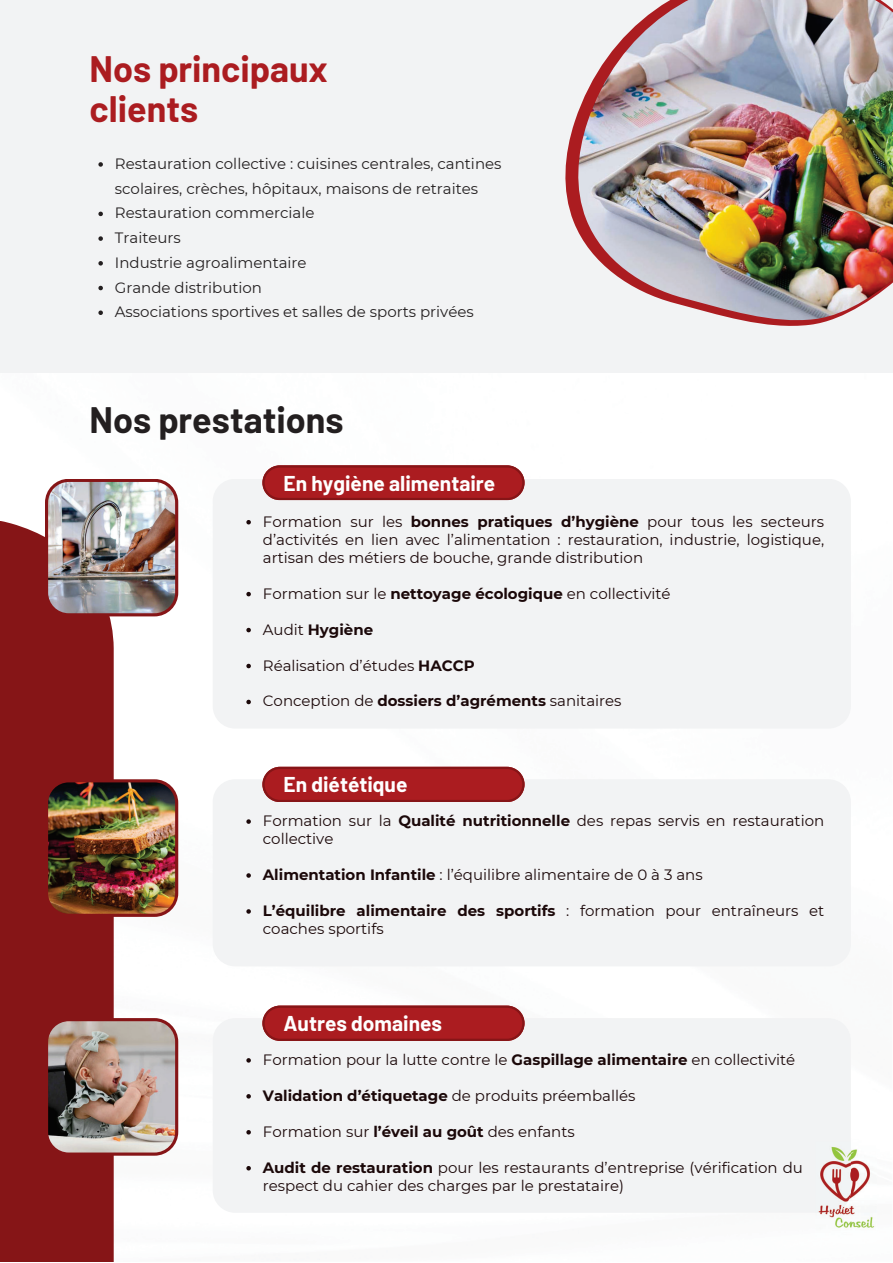
<style>
.page{position:relative;width:893px;height:1263px;background:#fff}
.page>*{position:absolute;margin:0;border:0;box-sizing:border-box;transform-origin:0 0}
.t1{font:700 36px/39.3px "Barlow";color:#ab1c20}
.t2{font:700 36px "Barlow";color:#231f20}
.t3{font:700 21px "Barlow";color:#fff}
.t4{font:15px/18px "Montserrat";color:#1b0809}
.t5{font:15px/24.8px "Montserrat";color:#231f20}
.t6{font:700 15px "Montserrat";color:#1b0809}
.s1{font-weight:700}
.s2{font-weight:400}
</style>
<div class="page">
<div style="left:0;top:0;width:892px;height:373px;background:#f2f3f4"></div>
<svg style="left:565px;top:115px;width:265px;height:211px"></svg>
<img style="left:577px;top:0;width:315px;height:320px">
<svg style="left:98px;top:162px;width:5px;height:5px"></svg>
<svg style="left:98px;top:212px;width:5px;height:4px"></svg>
<svg style="left:98px;top:236px;width:5px;height:5px"></svg>
<svg style="left:98px;top:261px;width:5px;height:5px"></svg>
<svg style="left:98px;top:286px;width:5px;height:4px"></svg>
<svg style="left:98px;top:311px;width:5px;height:4px"></svg>
<div style="left:0;top:521px;width:114px;height:741px;background:#861517"></div>
<img style="left:45px;top:479px;width:133px;height:137px">
<div style="left:213px;top:479px;width:638px;height:250px;background:#f2f3f4;border-radius:22px"></div>
<svg style="left:262px;top:465px;width:262px;height:35px;background:#a82125"></svg>
<svg style="left:246px;top:520px;width:5px;height:4px"></svg>
<svg style="left:246px;top:592px;width:5px;height:4px"></svg>
<svg style="left:246px;top:628px;width:5px;height:4px"></svg>
<svg style="left:246px;top:664px;width:5px;height:4px"></svg>
<svg style="left:246px;top:700px;width:5px;height:4px"></svg>
<img style="left:48px;top:779px;width:130px;height:138px">
<div style="left:213px;top:779px;width:638px;height:187px;background:#f2f3f4;border-radius:22px"></div>
<svg style="left:262px;top:767px;width:263px;height:35px;background:#a82125"></svg>
<svg style="left:246px;top:819px;width:5px;height:5px"></svg>
<svg style="left:246px;top:873px;width:5px;height:5px"></svg>
<svg style="left:246px;top:909px;width:5px;height:5px"></svg>
<img style="left:48px;top:1018px;width:130px;height:138px">
<div style="left:213px;top:1018px;width:638px;height:195px;background:#f2f3f4;border-radius:22px"></div>
<svg style="left:262px;top:1006px;width:263px;height:35px;background:#a82125"></svg>
<svg style="left:246px;top:1058px;width:5px;height:5px"></svg>
<svg style="left:246px;top:1094px;width:5px;height:5px"></svg>
<svg style="left:246px;top:1130px;width:5px;height:5px"></svg>
<svg style="left:246px;top:1166px;width:5px;height:4px"></svg>
<img style="left:820px;top:1149px;width:55px;height:79px">
<img style="left:818px;top:1147px;width:33px;height:66px">
<h1 class="t1" style="left:89px;top:48px;width:240px">Nos principaux clients</h1>
<p class="t5" style="left:115px;top:151px;width:388px">Restauration collective : cuisines centrales, cantines scolaires, crèches, hôpitaux, maisons de retraites Restauration commerciale<br>Traiteurs<br>Industrie agroalimentaire<br>Grande distribution<br>Associations sportives et salles de sports privées</p>
<h1 class="t2" style="left:89px;top:397px;width:256px">Nos prestations</h1>
<h2 class="t3" style="left:284px;top:470px;width:213px">En hygiène alimentaire</h2>
<p class="t4" style="left:263px;top:512px;width:563px;text-align:justify">Formation sur les <span class="s1">bonnes pratiques d’hygiène</span> pour tous les secteurs d’activités en lien avec l’alimentation : restauration, industrie, logistique, artisan des métiers de bouche, grande distribution</p>
<p class="t4" style="left:263px;top:584px;width:409px">Formation sur le <span class="s1">nettoyage écologique</span> en collectivité</p>
<p class="t6" style="left:263px;top:620px;width:112px"><span class="s2">Audit</span> Hygiène</p>
<p class="t4" style="left:263px;top:656px;width:213px">Réalisation d’études <span class="s1">HACCP</span></p>
<p class="t4" style="left:263px;top:692px;width:360px">Conception de <span class="s1">dossiers d’agréments</span> sanitaires</p>
<h2 class="t3" style="left:284px;top:771px;width:125px">En diététique</h2>
<p class="t4" style="left:263px;top:812px;width:563px">Formation sur la <span class="s1">Qualité nutritionnelle</span> des repas servis en restauration collective</p>
<p class="t4" style="left:263px;top:866px;width:441px"><span class="s1">Alimentation Infantile</span> : l’équilibre alimentaire de 0 à 3 ans</p>
<p class="t4" style="left:263px;top:902px;width:563px"><span class="s1">L’équilibre alimentaire des sportifs</span> : formation pour entraîneurs et coaches sportifs</p>
<h2 class="t3" style="left:284px;top:1010px;width:160px">Autres domaines</h2>
<p class="t4" style="left:263px;top:1051px;width:534px">Formation pour la lutte contre le <span class="s1">Gaspillage alimentaire</span> en collectivité</p>
<p class="t6" style="left:263px;top:1086px;width:374px">Validation d’étiquetage <span class="s2">de produits préemballés</span></p>
<p class="t4" style="left:263px;top:1122px;width:313px">Formation sur <span class="s1">l’éveil au goût</span> des enfants</p>
<p class="t4" style="left:263px;top:1158px;width:541px"><span class="s1">Audit de restauration</span> pour les restaurants d’entreprise (vérification du respect du cahier des charges par le prestataire)</p>
</div>
